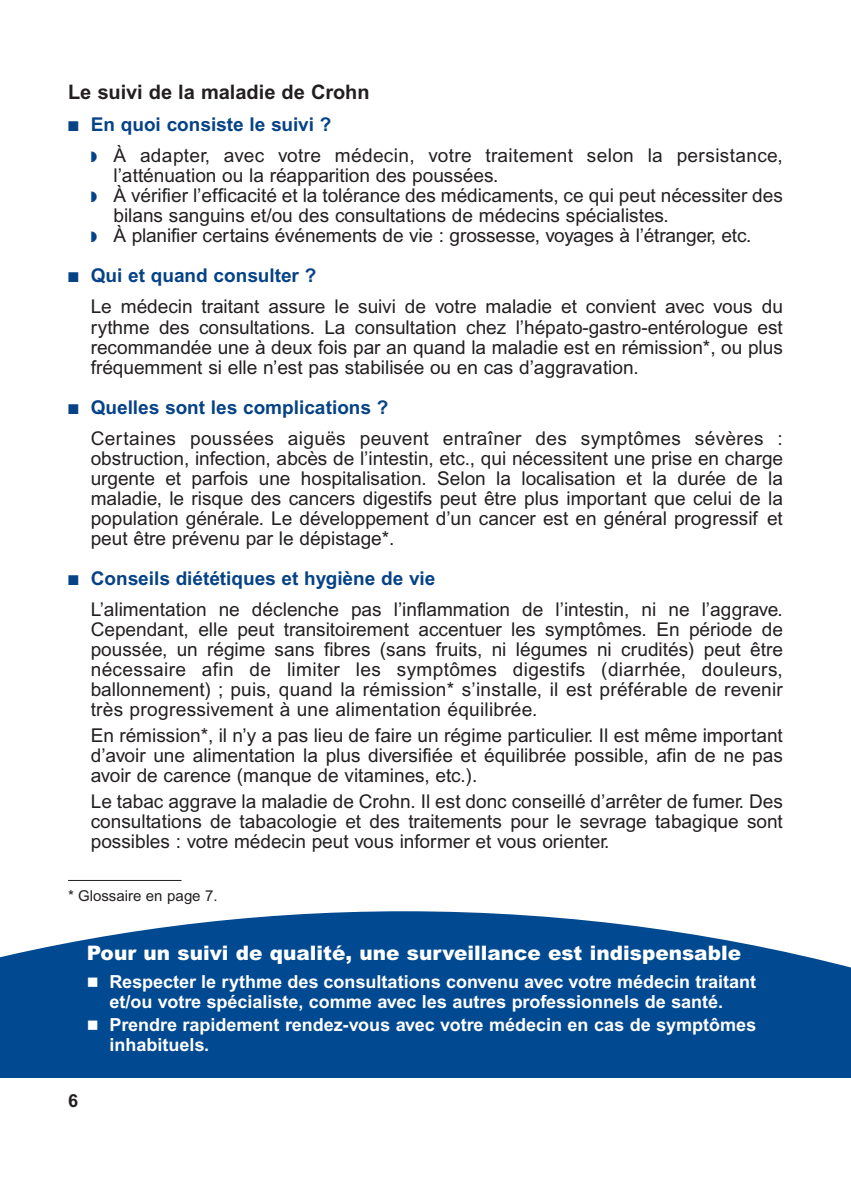
<style>
.page{position:relative;width:851px;height:1191px;background:#fff}
.page>*{position:absolute;margin:0;border:0;box-sizing:border-box;transform-origin:0 0}
.t1{font:900 20px "Arial";color:#fff}
.t2{font:700 20px "Arial";color:#231f20}
.t3{font:19px/20px "Arial";color:#231f20;text-align:justify}
.t4{font:19px/31.4px "Arial";letter-spacing:.02em;color:#231f20}
.t5{font:700 18px/20px "Arial";color:#fff}
.t6{font:700 18px "Arial";color:#231f20}
.t7{font:15px "Arial";color:#231f20}
.s1{color:#054286}
.s2{font-weight:700;color:#054286}
</style>
<div class="page">
<svg style="left:0;top:911px;width:850px;height:166px;background:#1b5b9b"></svg>
<hr style="left:68px;top:880px;width:113px;height:1px;background:#231f20">
<svg style="left:88px;top:978px;width:9px;height:9px"></svg>
<svg style="left:88px;top:1020px;width:9px;height:10px"></svg>
<p class="t2" style="left:68px;top:85px;width:303px">Le suivi de la maladie de Crohn</p>
<p class="t4" style="left:91px;top:110px;width:693px;text-indent:-23px"><span class="s1">■</span> <span class="s2">En quoi consiste le suivi ?<br></span><span class="s1">◗</span> À adapter, avec votre médecin, votre traitement selon la persistance,</p>
<p class="t3" style="left:113px;top:167px;width:386px">l’atténuation ou la réapparition des poussées.</p>
<p class="t3" style="left:91px;top:187px;width:693px"><span class="s1">◗</span> À vérifier l’efficacité et la tolérance des médicaments, ce qui peut nécessiter des</p>
<p class="t3" style="left:113px;top:207px;width:557px">bilans sanguins et/ou des consultations de médecins spécialistes.</p>
<p class="t3" style="left:91px;top:227px;width:662px"><span class="s1">◗</span> À planifier certains événements de vie : grossesse, voyages à l’étranger, etc.</p>
<p class="t3" style="left:91px;top:261px;width:693px;line-height:31.4px;text-indent:-23px"><span class="s1">■</span> <span class="s2">Qui et quand consulter ?<br></span>Le médecin traitant assure le suivi de votre maladie et convient avec vous du</p>
<p class="t3" style="left:91px;top:318px;width:693px">rythme des consultations. La consultation chez l’hépato-gastro-entérologue est recommandée une à deux fois par an quand la maladie est en rémission*, ou plus fréquemment si elle n’est pas stabilisée ou en cas d’aggravation.</p>
<p class="t4" style="left:91px;top:393px;width:693px;text-indent:-23px"><span class="s1">■</span> <span class="s2">Quelles sont les complications ?<br></span>Certaines poussées aiguës peuvent entraîner des symptômes sévères :</p>
<p class="t3" style="left:91px;top:450px;width:693px">obstruction, infection, abcès de l’intestin, etc., qui nécessitent une prise en charge urgente et parfois une hospitalisation. Selon la localisation et la durée de la maladie, le risque des cancers digestifs peut être plus important que celui de la population générale. Le développement d’un cancer est en général progressif et peut être prévenu par le dépistage*.</p>
<p class="t3" style="left:91px;top:564px;width:693px;line-height:31.4px;text-indent:-23px"><span class="s1">■</span> <span class="s2">Conseils diététiques et hygiène de vie<br></span>L’alimentation ne déclenche pas l’inflammation de l’intestin, ni ne l’aggrave.</p>
<p class="t3" style="left:91px;top:621px;width:693px">Cependant, elle peut transitoirement accentuer les symptômes. En période de poussée, un régime sans fibres (sans fruits, ni légumes ni crudités) peut être nécessaire afin de limiter les symptômes digestifs (diarrhée, douleurs, ballonnement) ; puis, quand la rémission* s’installe, il est préférable de revenir très progressivement à une alimentation équilibrée.</p>
<p class="t3" style="left:91px;top:727px;width:693px">En rémission*, il n’y a pas lieu de faire un régime particulier. Il est même important d’avoir une alimentation la plus diversifiée et équilibrée possible, afin de ne pas avoir de carence (manque de vitamines, etc.).</p>
<p class="t3" style="left:91px;top:792px;width:693px">Le tabac aggrave la maladie de Crohn. Il est donc conseillé d’arrêter de fumer. Des consultations de tabacologie et des traitements pour le sevrage tabagique sont possibles : votre médecin peut vous informer et vous orienter.</p>
<p class="t7" style="left:68px;top:890px;width:151px">* Glossaire en page 7.</p>
<p class="t1" style="left:87px;top:945px;width:656px">Pour un suivi de qualité, une surveillance est indispensable</p>
<p class="t5" style="left:109px;top:973px;width:648px">Respecter le rythme des consultations convenu avec votre médecin traitant et/ou votre spécialiste, comme avec les autres professionnels de santé.</p>
<p class="t5" style="left:109px;top:1016px;width:648px">Prendre rapidement rendez-vous avec votre médecin en cas de symptômes inhabituels.</p>
<p class="t6" style="left:68px;top:1094px;width:12px">6</p>
</div>
